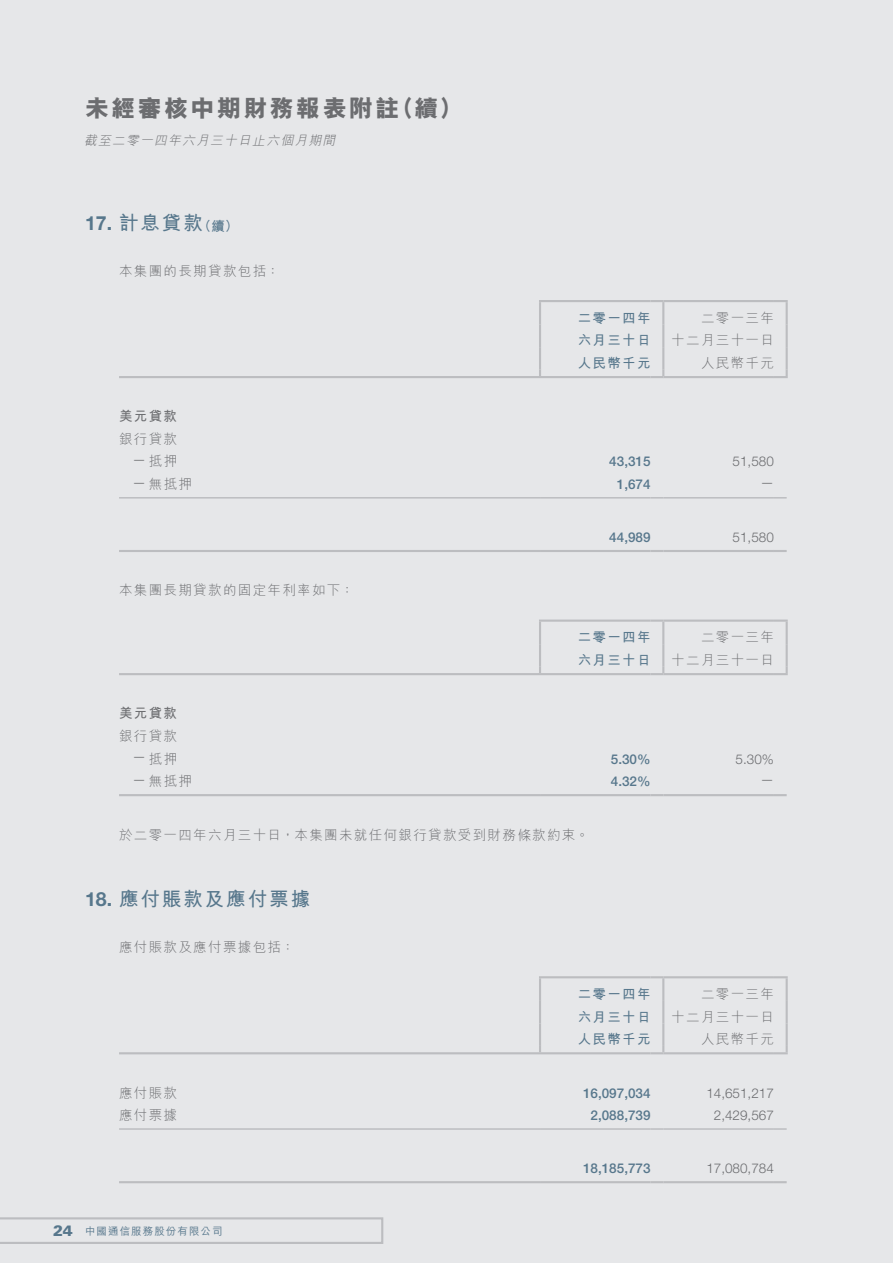
<style>
.page{position:relative;width:893px;height:1263px;background:#e6e7e9}
.page>*{position:absolute;margin:0;border:0;box-sizing:border-box;transform-origin:0 0}
.t1{font:800 24px "M Hei HK";letter-spacing:.1em;color:#6c6d70}
.t2{font:700 19.5px "M Hei HK";letter-spacing:.1em;color:#57778c}
.t3{font:300 13.5px/22.5px "M Hei HK";letter-spacing:.1em;color:#6c6d70;text-align:right}
.t4{font:500 13.5px "Helvetica Neue LT Std";color:#57778c}
.t5{font:300 13.5px "Helvetica Neue LT Std";color:#6c6d70}
.t6{font:700 13.5px "M Hei HK";letter-spacing:.1em;color:#57778c}
.t7{font:700 13.5px "M Hei HK";letter-spacing:.1em;color:#6c6d70}
.t8{font:italic 300 12.75px "M Hei HK";color:#6c6d70}
.t9{font:500 10.5px "M Hei HK";letter-spacing:.1em;color:#57778c}
.s1{font-family:"Helvetica Neue LT Std"}
.s2{font-size:13.5px}
.s3{font-family:"Univers LT Std";font-weight:900;font-size:15px}
</style>
<div class="page">
<svg style="left:0;top:1217px;width:383px;height:27px"></svg>
<hr style="left:119px;top:497px;width:421px;height:1px;background:#bcbdc0">
<hr style="left:540px;top:497px;width:111px;height:1px;background:#bcbdc0">
<svg style="left:651px;top:497px;width:12px;height:1px"></svg>
<hr style="left:663px;top:497px;width:111px;height:1px;background:#bcbdc0">
<svg style="left:774px;top:497px;width:13px;height:1px"></svg>
<hr style="left:119px;top:376px;width:420px;height:2px;background:#bcbdc0">
<hr style="left:119px;top:550px;width:421px;height:2px;background:#bcbdc0">
<hr style="left:540px;top:550px;width:111px;height:2px;background:#bcbdc0">
<svg style="left:651px;top:550px;width:12px;height:2px"></svg>
<hr style="left:663px;top:550px;width:111px;height:2px;background:#bcbdc0">
<svg style="left:774px;top:550px;width:13px;height:2px"></svg>
<hr style="left:539px;top:376px;width:112px;height:2px;background:#bcbdc0">
<hr style="left:663px;top:376px;width:111px;height:2px;background:#bcbdc0">
<hr style="left:662px;top:302px;width:2px;height:23px;background:#bcbdc0">
<hr style="left:786px;top:302px;width:2px;height:23px;background:#bcbdc0">
<hr style="left:662px;top:325px;width:2px;height:22px;background:#bcbdc0">
<hr style="left:786px;top:325px;width:2px;height:22px;background:#bcbdc0">
<hr style="left:662px;top:347px;width:2px;height:23px;background:#bcbdc0">
<hr style="left:786px;top:347px;width:2px;height:23px;background:#bcbdc0">
<svg style="left:651px;top:370px;width:13px;height:8px"></svg>
<svg style="left:774px;top:370px;width:14px;height:8px"></svg>
<hr style="left:539px;top:302px;width:2px;height:23px;background:#bcbdc0">
<hr style="left:539px;top:325px;width:2px;height:22px;background:#bcbdc0">
<hr style="left:539px;top:347px;width:2px;height:23px;background:#bcbdc0">
<svg style="left:539px;top:370px;width:2px;height:6px"></svg>
<hr style="left:539px;top:300px;width:112px;height:2px;background:#bcbdc0">
<hr style="left:663px;top:300px;width:111px;height:2px;background:#bcbdc0">
<svg style="left:651px;top:300px;width:12px;height:2px"></svg>
<svg style="left:774px;top:300px;width:14px;height:2px"></svg>
<hr style="left:119px;top:673px;width:420px;height:2px;background:#bcbdc0">
<hr style="left:119px;top:794px;width:421px;height:2px;background:#bcbdc0">
<hr style="left:540px;top:794px;width:111px;height:2px;background:#bcbdc0">
<svg style="left:651px;top:794px;width:12px;height:2px"></svg>
<hr style="left:663px;top:794px;width:111px;height:2px;background:#bcbdc0">
<svg style="left:774px;top:794px;width:13px;height:2px"></svg>
<hr style="left:539px;top:673px;width:112px;height:2px;background:#bcbdc0">
<hr style="left:663px;top:673px;width:111px;height:2px;background:#bcbdc0">
<hr style="left:662px;top:622px;width:2px;height:22px;background:#bcbdc0">
<hr style="left:786px;top:622px;width:2px;height:22px;background:#bcbdc0">
<hr style="left:662px;top:644px;width:2px;height:23px;background:#bcbdc0">
<hr style="left:786px;top:644px;width:2px;height:23px;background:#bcbdc0">
<svg style="left:651px;top:667px;width:13px;height:8px"></svg>
<svg style="left:774px;top:667px;width:14px;height:8px"></svg>
<hr style="left:539px;top:622px;width:2px;height:22px;background:#bcbdc0">
<hr style="left:539px;top:644px;width:2px;height:23px;background:#bcbdc0">
<svg style="left:539px;top:667px;width:2px;height:6px"></svg>
<hr style="left:539px;top:619px;width:112px;height:3px;background:#bcbdc0">
<hr style="left:663px;top:619px;width:111px;height:3px;background:#bcbdc0">
<svg style="left:651px;top:619px;width:12px;height:3px"></svg>
<hr style="left:774px;top:619px;width:14px;height:3px;background:#bcbdc0">
<hr style="left:119px;top:1128px;width:421px;height:2px;background:#bcbdc0">
<hr style="left:540px;top:1128px;width:111px;height:2px;background:#bcbdc0">
<svg style="left:651px;top:1128px;width:12px;height:2px"></svg>
<hr style="left:663px;top:1128px;width:111px;height:2px;background:#bcbdc0">
<svg style="left:774px;top:1128px;width:13px;height:2px"></svg>
<hr style="left:119px;top:1052px;width:420px;height:2px;background:#bcbdc0">
<hr style="left:119px;top:1181px;width:421px;height:2px;background:#bcbdc0">
<hr style="left:540px;top:1181px;width:111px;height:2px;background:#bcbdc0">
<svg style="left:651px;top:1181px;width:12px;height:2px"></svg>
<hr style="left:663px;top:1181px;width:111px;height:2px;background:#bcbdc0">
<svg style="left:774px;top:1181px;width:13px;height:2px"></svg>
<hr style="left:539px;top:1052px;width:112px;height:2px;background:#bcbdc0">
<hr style="left:663px;top:1052px;width:111px;height:2px;background:#bcbdc0">
<hr style="left:662px;top:978px;width:2px;height:23px;background:#bcbdc0">
<hr style="left:786px;top:978px;width:2px;height:23px;background:#bcbdc0">
<hr style="left:662px;top:1001px;width:2px;height:22px;background:#bcbdc0">
<hr style="left:786px;top:1001px;width:2px;height:22px;background:#bcbdc0">
<hr style="left:662px;top:1023px;width:2px;height:23px;background:#bcbdc0">
<hr style="left:786px;top:1023px;width:2px;height:23px;background:#bcbdc0">
<svg style="left:651px;top:1046px;width:13px;height:8px"></svg>
<svg style="left:774px;top:1046px;width:14px;height:8px"></svg>
<hr style="left:539px;top:978px;width:2px;height:23px;background:#bcbdc0">
<hr style="left:539px;top:1001px;width:2px;height:22px;background:#bcbdc0">
<hr style="left:539px;top:1023px;width:2px;height:23px;background:#bcbdc0">
<svg style="left:539px;top:1046px;width:2px;height:6px"></svg>
<hr style="left:539px;top:976px;width:112px;height:2px;background:#bcbdc0">
<hr style="left:663px;top:976px;width:111px;height:2px;background:#bcbdc0">
<svg style="left:651px;top:976px;width:12px;height:2px"></svg>
<svg style="left:774px;top:976px;width:14px;height:2px"></svg>
<h1 class="t1" style="left:85px;top:96px;width:379px">未經審核中期財務報表附註（續）</h1>
<p class="t8" style="left:84px;top:134px;width:255px">截至二零一四年六月三十日止六個月期間</p>
<h2 class="t2" style="left:85px;top:209px;width:155px"><span class="s1">17.</span> 計息貸款<span class="s2">（續）</span></h2>
<p class="t3" style="left:119px;top:259px;width:162px">本集團的長期貸款包括：</p>
<p class="t7" style="left:119px;top:407px;width:60px">美元貸款</p>
<p class="t3" style="left:119px;top:428px;width:60px">銀行貸款<sup>—</sup>抵押</p>
<p class="t6" style="left:578px;top:308px;width:74px">二零一四年</p>
<p class="t3" style="left:701px;top:306px;width:74px">二零一三年</p>
<p class="t6" style="left:578px;top:331px;width:74px">六月三十日</p>
<p class="t3" style="left:671px;top:329px;width:104px">十二月三十一日</p>
<p class="t6" style="left:578px;top:353px;width:74px">人民幣千元</p>
<p class="t3" style="left:701px;top:352px;width:74px">人民幣千元</p>
<p class="t4" style="left:609px;top:454px;width:43px">43,315</p>
<p class="t5" style="left:733px;top:453px;width:43px">51,580</p>
<p class="t3" style="left:133px;top:473px;width:61px"><span class="s1">—</span>無抵押</p>
<p class="t4" style="left:617px;top:476px;width:35px">1,674</p>
<p class="t5" style="left:760px;top:474px;width:15px">—</p>
<p class="t3" style="left:119px;top:579px;width:236px">本集團長期貸款的固定年利率如下：</p>
<p class="t7" style="left:119px;top:704px;width:60px">美元貸款</p>
<p class="t3" style="left:119px;top:725px;width:60px">銀行貸款<span class="s1">—</span>抵押</p>
<p class="t4" style="left:609px;top:529px;width:43px">44,989</p>
<p class="t5" style="left:733px;top:529px;width:43px">51,580</p>
<p class="t6" style="left:578px;top:628px;width:74px">二零一四年</p>
<p class="t3" style="left:701px;top:626px;width:74px">二零一三年</p>
<p class="t6" style="left:578px;top:650px;width:74px">六月三十日</p>
<p class="t3" style="left:671px;top:649px;width:104px">十二月三十一日</p>
<p class="t4" style="left:611px;top:751px;width:41px">5.30%</p>
<p class="t5" style="left:736px;top:750px;width:40px">5.30%</p>
<p class="t3" style="left:133px;top:770px;width:61px"><span class="s1">—</span>無抵押</p>
<p class="t4" style="left:611px;top:773px;width:41px">4.32%</p>
<p class="t5" style="left:760px;top:771px;width:15px">—</p>
<p class="t3" style="left:119px;top:823px;width:471px">於二零一四年六月三十日，本集團未就任何銀行貸款受到財務條款約束。</p>
<h2 class="t2" style="left:85px;top:885px;width:227px"><span class="s1">18.</span> 應付賬款及應付票據</h2>
<p class="t3" style="left:119px;top:936px;width:177px">應付賬款及應付票據包括：</p>
<p class="t6" style="left:578px;top:984px;width:74px">二零一四年</p>
<p class="t3" style="left:701px;top:983px;width:74px">二零一三年</p>
<p class="t6" style="left:578px;top:1007px;width:74px">六月三十日</p>
<p class="t3" style="left:671px;top:1005px;width:104px">十二月三十一日</p>
<p class="t6" style="left:578px;top:1029px;width:74px">人民幣千元</p>
<p class="t3" style="left:701px;top:1028px;width:74px">人民幣千元</p>
<p class="t3" style="left:119px;top:1081px;width:60px">應付賬款</p>
<p class="t4" style="left:583px;top:1085px;width:69px">16,097,034</p>
<p class="t5" style="left:706px;top:1084px;width:69px">14,651,217</p>
<p class="t3" style="left:119px;top:1104px;width:60px">應付票據</p>
<p class="t4" style="left:591px;top:1107px;width:62px">2,088,739</p>
<p class="t5" style="left:714px;top:1107px;width:62px">2,429,567</p>
<p class="t9" style="left:53px;top:1223px;width:171px"><span class="s3">24</span> 中國通信服務股份有限公司</p>
<p class="t4" style="left:583px;top:1160px;width:69px">18,185,773</p>
<p class="t5" style="left:706px;top:1160px;width:69px">17,080,784</p>
</div>
